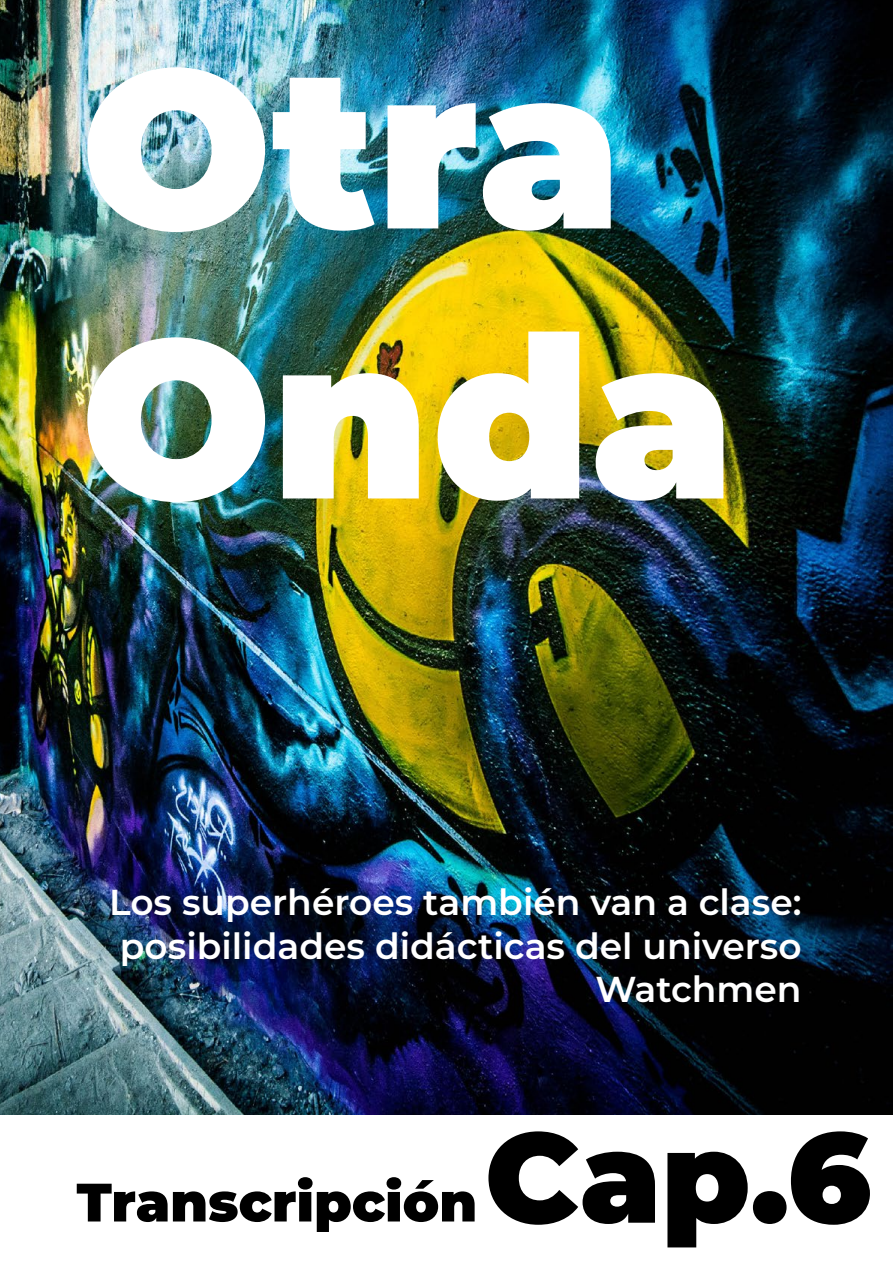
<style>
.page{position:relative;width:893px;height:1263px;background:#fff}
.page>*{position:absolute;margin:0;border:0;box-sizing:border-box;transform-origin:0 0}
.t1{font:900 225px/270px "Montserrat";color:#fff}
.t2{font:900 127.5px "Montserrat";color:#000}
.t3{font:900 54px "Montserrat";color:#000}
.t4{font:600 36px/43.2px "Montserrat";color:#fff;text-align:right}
</style>
<div class="page">
<img style="left:0;top:0;width:893px;height:1114px">
<h1 class="t1" style="left:81px;top:-1px;width:655px">Otra<br>Onda</h1>
<p class="t4" style="left:109px;top:879px;width:694px">Los superhéroes también van a clase: posibilidades didácticas del universo<br>Watchmen</p>
<h3 class="t3" style="left:77px;top:1162px;width:402px">Transcripción</h3>
<h2 class="t2" style="left:485px;top:1082px;width:388px">Cap.6</h2>
</div>
